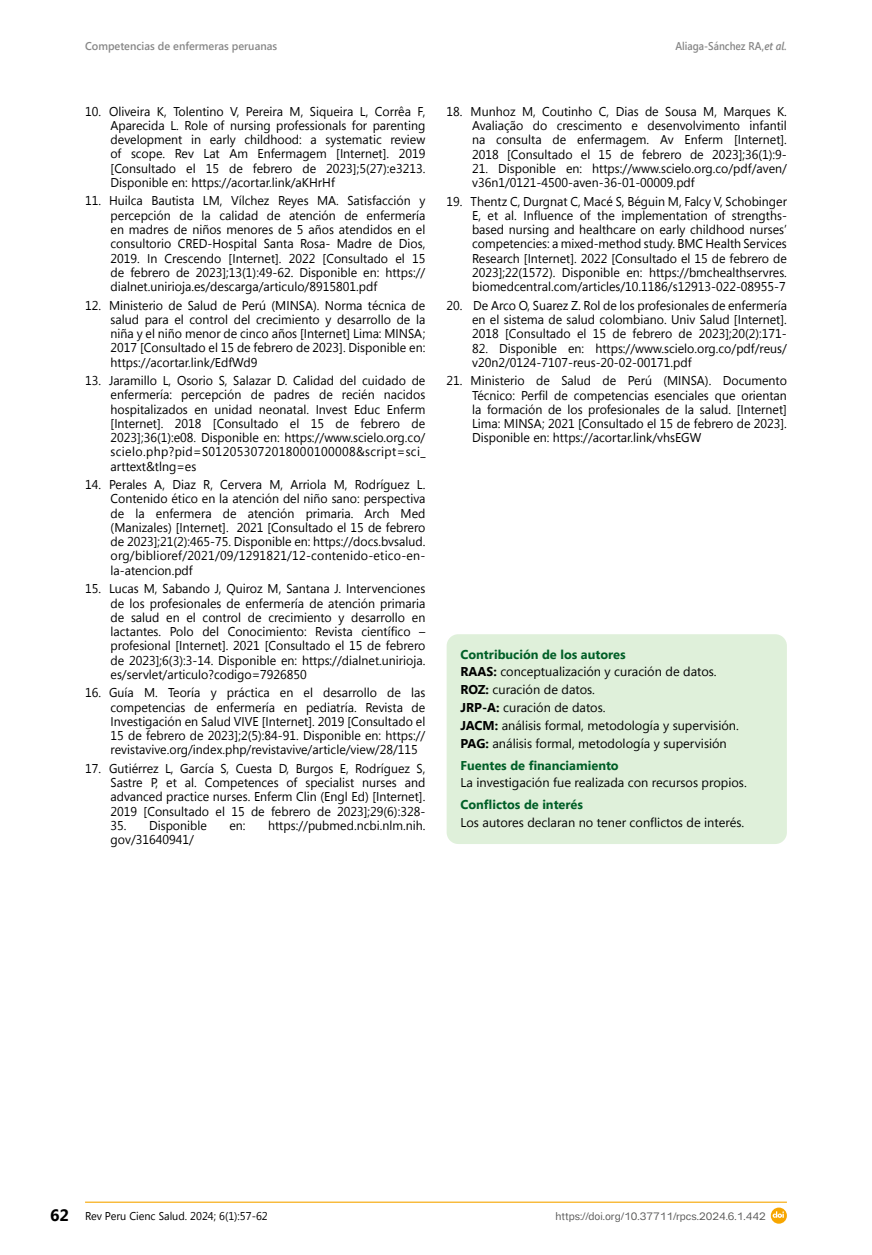
<style>
.page{position:relative;width:872px;height:1255px;background:#fff}
.page>*{position:absolute;margin:0;border:0;box-sizing:border-box;transform-origin:0 0}
.t1{font:12.75px/14.2px "Segoe UI";color:#000;text-align:justify}
.t2{font:700 12.75px "Segoe UI";color:#005f27}
.t3{font:11.25px "Segoe UI";color:#000}
.t4{font:600 11.25px "Segoe UI";color:#878787}
.t5{font:600 11.25px "Segoe UI";color:#878787;scale:.9 1}
.t6{font:10.5px "Cabrion";color:#575756}
.s1{font-style:italic}
.s2{font-weight:700;color:#005f27}
.s3{font-weight:700}
.s4{font-weight:700;font-size:16.5px}
</style>
<div class="page">
<hr style="left:85px;top:1201px;width:702px;height:1px;background:#f7a600">
<svg style="left:770px;top:1207px;width:17px;height:16px"></svg>
<div style="left:446px;top:634px;width:341px;height:210px;background:#dff0da;border-radius:12px"></div>
<p class="t4" style="left:85px;top:37px;width:193px">Competencias de enfermeras peruanas</p>
<p class="t5" style="left:675px;top:37px;width:125px">Aliaga-Sánchez RA,<span class="s1">et al.</span></p>
<p class="t1" style="left:111px;top:104px;width:316px;text-indent:-26px">10. Oliveira K, Tolentino V, Pereira M, Siqueira L, Corrêa F, Aparecida L. Role of nursing professionals for parenting development in early childhood: a systematic review of scope. Rev Lat Am Enfermagem [Internet]. 2019 [Consultado el 15 de febrero de 2023];5(27):e3213.<br>Disponible en: https://acortar.link/aKHrHf</p>
<p class="t1" style="left:111px;top:193px;width:316px;text-indent:-26px">11. Huilca Bautista LM, Vílchez Reyes MA. Satisfacción y percepción de la calidad de atención de enfermería en madres de niños menores de 5 años atendidos en el consultorio CRED-Hospital Santa Rosa- Madre de Dios, 2019. In Crescendo [Internet]. 2022 [Consultado el 15 de febrero de 2023];13(1):49-62. Disponible en: https:// dialnet.unirioja.es/descarga/articulo/8915801.pdf</p>
<p class="t1" style="left:111px;top:297px;width:316px;text-indent:-26px">12. Ministerio de Salud de Perú (MINSA). Norma técnica de salud para el control del crecimiento y desarrollo de la niña y el niño menor de cinco años [Internet] Lima: MINSA; 2017 [Consultado el 15 de febrero de 2023]. Disponible en: https://acortar.link/EdfWd9</p>
<p class="t1" style="left:111px;top:373px;width:316px;text-indent:-26px">13. Jaramillo L, Osorio S, Salazar D. Calidad del cuidado de enfermería: percepción de padres de recién nacidos hospitalizados en unidad neonatal. Invest Educ Enferm [Internet]. 2018 [Consultado el 15 de febrero de 2023];36(1):e08. Disponible en: https://www.scielo.org.co/ scielo.php?pid=S012053072018000100008&amp;script=sci_ arttext&amp;tlng=es</p>
<p class="t1" style="left:111px;top:477px;width:316px;text-indent:-26px">14. Perales A, Diaz R, Cervera M, Arriola M, Rodríguez L.<br>Contenido ético en la atención del niño sano: perspectiva de la enfermera de atención primaria. Arch Med (Manizales) [Internet]. 2021 [Consultado el 15 de febrero de 2023];21(2):465-75. Disponible en: https://docs.bvsalud. org/biblioref/2021/09/1291821/12-contenido-etico-en&shy;la-atencion.pdf</p>
<p class="t1" style="left:111px;top:581px;width:316px;text-indent:-26px">15. Lucas M, Sabando J, Quiroz M, Santana J. Intervenciones de los profesionales de enfermería de atención primaria de salud en el control de crecimiento y desarrollo en lactantes. Polo del Conocimiento: Revista científico – profesional [Internet]. 2021 [Consultado el 15 de febrero de 2023];6(3):3-14. Disponible en: https://dialnet.unirioja. es/servlet/articulo?codigo=7926850</p>
<p class="t1" style="left:111px;top:685px;width:316px;text-indent:-26px">16. Guía M. Teoría y práctica en el desarrollo de las competencias de enfermería en pediatría. Revista de Investigación en Salud VIVE [Internet]. 2019 [Consultado el 15 de febrero de 2023];2(5):84-91. Disponible en: https:// revistavive.org/index.php/revistavive/article/view/28/115</p>
<p class="t1" style="left:111px;top:760px;width:316px;text-indent:-26px">17. Gutiérrez L, García S, Cuesta D, Burgos E, Rodríguez S, Sastre P, et al. Competences of specialist nurses and advanced practice nurses. Enferm Clin (Engl Ed) [Internet].<br>2019 [Consultado el 15 de febrero de 2023];29(6):328-</p>
<p class="t1" style="left:111px;top:818px;width:98px">35. Disponible</p>
<p class="t1" style="left:229px;top:818px;width:18px">en:</p>
<p class="t1" style="left:268px;top:818px;width:159px">https://pubmed.ncbi.nlm.nih.</p>
<p class="t1" style="left:111px;top:832px;width:85px">gov/31640941/</p>
<p class="t1" style="left:472px;top:104px;width:316px;text-indent:-26px">18. Munhoz M, Coutinho C, Dias de Sousa M, Marques K.<br>Avaliação do crescimento e desenvolvimento infantil na consulta de enfermagem. Av Enferm [Internet].<br>2018 [Consultado el 15 de febrero de 2023];36(1):9-</p>
<p class="t1" style="left:472px;top:161px;width:316px">21. Disponible en: https://www.scielo.org.co/pdf/aven/ v36n1/0121-4500-aven-36-01-00009.pdf</p>
<p class="t1" style="left:472px;top:194px;width:316px;text-indent:-26px">19. Thentz C, Durgnat C, Macé S, Béguin M, Falcy V, Schobinger E, et al. Influence of the implementation of strengths&shy;based nursing and healthcare on early childhood nurses’ competencies: a mixed-method study. BMC Health Services Research [Internet]. 2022 [Consultado el 15 de febrero de 2023];22(1572). Disponible en: https://bmchealthservres. biomedcentral.com/articles/10.1186/s12913-022-08955-7</p>
<p class="t1" style="left:472px;top:298px;width:316px;text-indent:-26px">20. De Arco O, Suarez Z. Rol de los profesionales de enfermería en el sistema de salud colombiano. Univ Salud [Internet].<br>2018 [Consultado el 15 de febrero de 2023];20(2):171-</p>
<p class="t1" style="left:472px;top:340px;width:316px">82. Disponible en: https://www.scielo.org.co/pdf/reus/ v20n2/0124-7107-reus-20-02-00171.pdf</p>
<p class="t1" style="left:472px;top:373px;width:316px;text-indent:-26px">21. Ministerio de Salud de Perú (MINSA). Documento Técnico: Perfil de competencias esenciales que orientan la formación de los profesionales de la salud. [Internet] Lima: MINSA; 2021 [Consultado el 15 de febrero de 2023].<br>Disponible en: https://acortar.link/vhsEGW</p>
<p class="t1" style="left:460px;top:645px;width:280px;line-height:17.7px;text-align:left"><span class="s2">Contribución de los autores<br></span><span class="s3">RAAS:</span> conceptualización y curación de datos.<br><span class="s3">ROZ:</span> curación de datos.<br><span class="s3">JRP-A:</span> curación de datos.<br><span class="s3">JACM:</span> análisis formal, metodología y supervisión.<br><span class="s3">PAG:</span> análisis formal, metodología y supervisión</p>
<p class="t2" style="left:460px;top:756px;width:160px">Fuentes de financiamiento</p>
<p class="t1" style="left:460px;top:775px;width:288px">La investigación fue realizada con recursos propios.</p>
<p class="t2" style="left:460px;top:795px;width:124px">Conflictos de interés</p>
<p class="t1" style="left:460px;top:815px;width:285px">Los autores declaran no tener conflictos de interés.</p>
<p class="t3" style="left:50px;top:1207px;width:219px"><span class="s4">62</span> Rev Peru Cienc Salud. 2024; 6(1):57-62</p>
<p class="t6" style="left:555px;top:1209px;width:212px">https://doi.org/10.37711/rpcs.2024.6.1.442</p>
</div>
